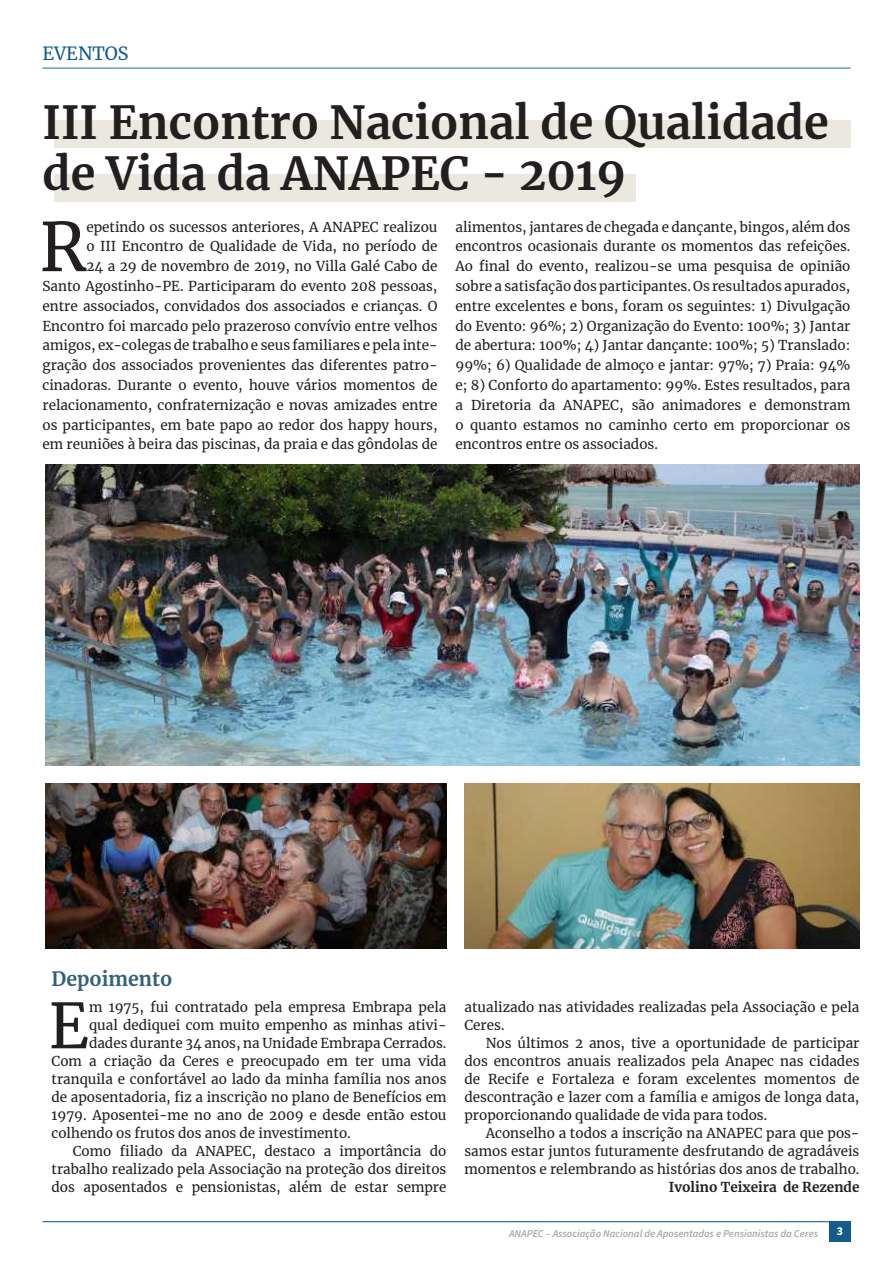
<style>
.page{position:relative;width:893px;height:1263px;background:#fff}
.page>*{position:absolute;margin:0;border:0;box-sizing:border-box;transform-origin:0 0}
.t1{font:66.75px "Merriweather";color:#231f20}
.t2{font:61.95px "Merriweather";color:#231f20}
.t3{font:700 45px/51px "Merriweather";color:#231f20}
.t4{font:700 19.5px "Merriweather";color:#336178}
.t5{font:18px "Merriweather";color:#135b89}
.t6{font:13.5px/19.8px "Merriweather";color:#231f20;text-align:justify}
.t7{font:700 13.5px "Merriweather";color:#231f20}
.t8{font:700 12px "Source Sans Pro";color:#fff}
.t9{font:italic 600 10.5px "Source Sans Pro";color:#a8a9ad}
</style>
<div class="page">
<hr style="left:43px;top:1221px;width:807px;height:1px;background:#135b89">
<div style="left:829px;top:1221px;width:21px;height:21px;background:#135b89"></div>
<div style="left:54px;top:120px;width:796px;height:28px;background:#ebe9df"></div>
<div style="left:54px;top:174px;width:582px;height:28px;background:#ebe9df"></div>
<img style="left:464px;top:783px;width:395px;height:166px">
<img style="left:45px;top:465px;width:814px;height:300px">
<img style="left:45px;top:783px;width:401px;height:166px">
<hr style="left:43px;top:67px;width:807px;height:2px;background:#679eb9">
<h3 class="t5" style="left:43px;top:41px;width:88px">EVENTOS</h3>
<h3 class="t3" style="left:43px;top:95px;width:788px">III Encontro Nacional de Qualidade de Vida da ANAPEC - 2019</h3>
<h1 class="t1" style="left:39px;top:201px;width:49px">R</h1>
<p class="t6" style="left:43px;top:216px;width:396px;text-align:right">epetindo os sucessos anteriores, A ANAPEC realizou<br>o III Encontro de Qualidade de Vida, no período de<br>24 a 29 de novembro de 2019, no Villa Galé Cabo de<br>Santo Agostinho-PE. Participaram do evento 208 pessoas, entre associados, convidados dos associados e crianças. O Encontro foi marcado pelo prazeroso convívio entre velhos amigos, ex-colegas de trabalho e seus familiares e pela inte&shy;gração dos associados provenientes das diferentes patro&shy;cinadoras. Durante o evento, houve vários momentos de relacionamento, confraternização e novas amizades entre os participantes, em bate papo ao redor dos happy hours, em reuniões à beira das piscinas, da praia e das gôndolas de</p>
<p class="t6" style="left:455px;top:216px;width:396px">alimentos, jantares de chegada e dançante, bingos, além dos encontros ocasionais durante os momentos das refeições.<br>Ao final do evento, realizou-se uma pesquisa de opinião sobre a satisfação dos participantes. Os resultados apurados, entre excelentes e bons, foram os seguintes: 1) Divulgação do Evento: 96%; 2) Organização do Evento: 100%; 3) Jantar de abertura: 100%; 4) Jantar dançante: 100%; 5) Translado:<br>99%; 6) Qualidade de almoço e jantar: 97%; 7) Praia: 94% e; 8) Conforto do apartamento: 99%. Estes resultados, para a Diretoria da ANAPEC, são animadores e demonstram o quanto estamos no caminho certo em proporcionar os encontros entre os associados.</p>
<h3 class="t4" style="left:52px;top:965px;width:122px">Depoimento</h3>
<h2 class="t2" style="left:49px;top:983px;width:42px">E</h2>
<p class="t6" style="left:89px;top:997px;width:359px">m 1975, fui contratado pela empresa Embrapa pela</p>
<p class="t6" style="left:89px;top:1015px;width:359px">qual dediquei com muito empenho as minhas ativi-</p>
<p class="t6" style="left:89px;top:1033px;width:359px">dades durante 34 anos, na Unidade Embrapa Cerrados.</p>
<p class="t6" style="left:52px;top:1051px;width:396px">Com a criação da Ceres e preocupado em ter uma vida</p>
<p class="t6" style="left:52px;top:1069px;width:396px">tranquila e confortável ao lado da minha família nos anos</p>
<p class="t6" style="left:52px;top:1087px;width:396px">de aposentadoria, fiz a inscrição no plano de Benefícios em</p>
<p class="t6" style="left:52px;top:1105px;width:396px">1979. Aposentei-me no ano de 2009 e desde então estou</p>
<p class="t6" style="left:52px;top:1123px;width:301px">colhendo os frutos dos anos de investimento.</p>
<p class="t6" style="left:73px;top:1141px;width:375px">Como filiado da ANAPEC, destaco a importância do</p>
<p class="t6" style="left:52px;top:1159px;width:396px">trabalho realizado pela Associação na proteção dos direitos</p>
<p class="t6" style="left:52px;top:1177px;width:396px">dos aposentados e pensionistas, além de estar sempre</p>
<p class="t6" style="left:464px;top:998px;width:396px;line-height:18px">atualizado nas atividades realizadas pela Associação e pela<br>Ceres.</p>
<p class="t6" style="left:464px;top:1034px;width:396px;line-height:18px;text-indent:21px">Nos últimos 2 anos, tive a oportunidade de participar dos encontros anuais realizados pela Anapec nas cidades de Recife e Fortaleza e foram excelentes momentos de descontração e lazer com a família e amigos de longa data, proporcionando qualidade de vida para todos.</p>
<p class="t6" style="left:464px;top:1124px;width:396px;line-height:18px;text-indent:21px">Aconselho a todos a inscrição na ANAPEC para que pos&shy;samos estar juntos futuramente desfrutando de agradáveis momentos e relembrando as histórias dos anos de trabalho.</p>
<p class="t7" style="left:669px;top:1178px;width:192px">Ivolino Teixeira de Rezende</p>
<p class="t9" style="left:509px;top:1226px;width:311px">ANAPEC – Associação Nacional de Aposentados e Pensionistas da Ceres</p>
<p class="t8" style="left:837px;top:1223px;width:8px">3</p>
</div>
